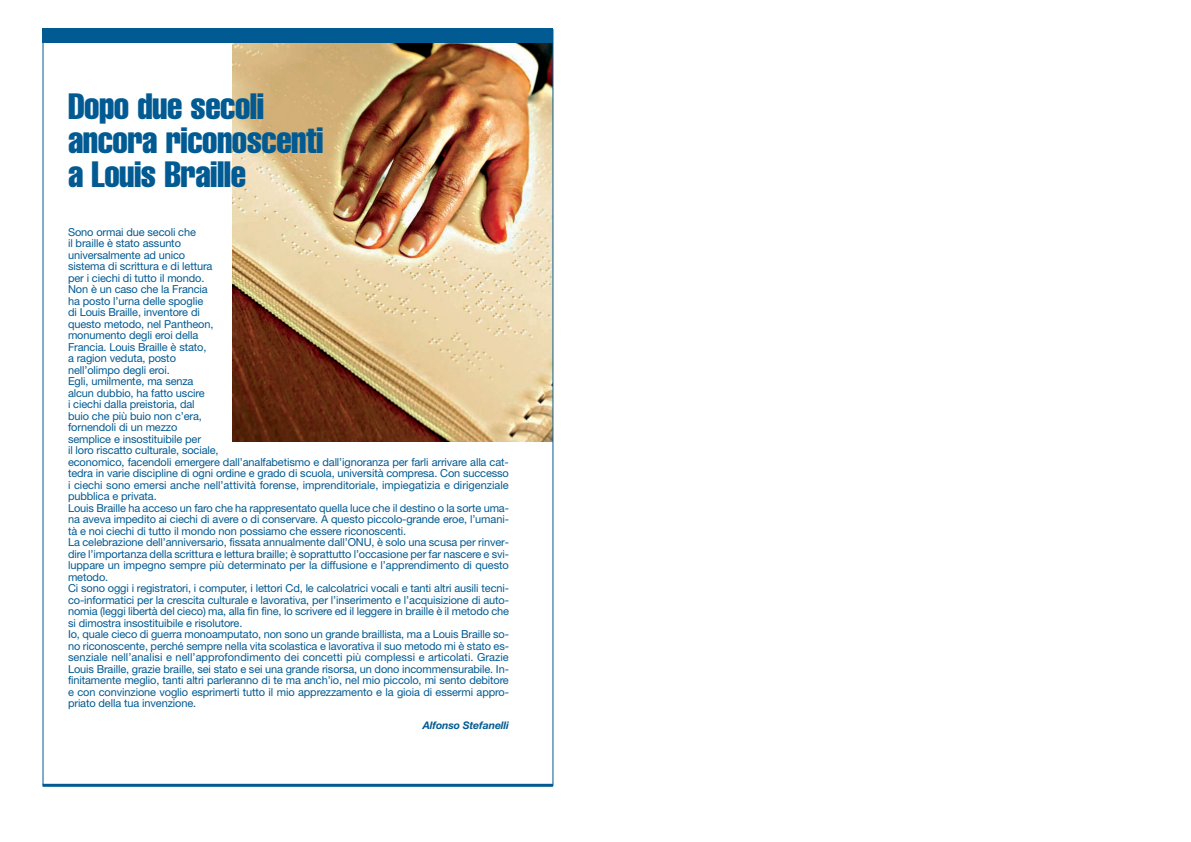
<style>
.page{position:relative;width:1191px;height:842px;background:#fff}
.page>*{position:absolute;margin:0;border:0;box-sizing:border-box;transform-origin:0 0}
.t1{font:extra-condensed 36px/34px "Helvetica";letter-spacing:-.015em;color:#015a92}
.t2{font:11px/11.5px "Helvetica Neue";letter-spacing:-.01em;color:#015a92}
.t3{font:italic 700 10.5px "Helvetica Neue";letter-spacing:-.01em;color:#015a92}
</style>
<div class="page">
<img style="left:233px;top:43px;width:320px;height:399px">
<div style="left:43px;top:28px;width:510px;height:15px;background:#015a92"></div>
<hr style="left:43px;top:784px;width:510px;height:3px;background:#015a92">
<hr style="left:43px;top:28px;width:1px;height:757px;background:#015a92">
<hr style="left:553px;top:29px;width:1px;height:757px;background:#015a92">
<h1 class="t1" style="left:68px;top:91px;width:257px">Dopo due secoli ancora riconoscenti a Louis Braille</h1>
<p class="t2" style="left:68px;top:227px;width:442px">Sono ormai due secoli che<br>il braille è stato assunto<br>universalmente ad unico<br>sistema di scrittura e di lettura<br>per i ciechi di tutto il mondo.<br>Non è un caso che la Francia<br>ha posto l’urna delle spoglie<br>di Louis Braille, inventore di<br>questo metodo, nel Pantheon,<br>monumento degli eroi della<br>Francia. Louis Braille è stato,<br>a ragion veduta, posto<br>nell’olimpo degli eroi.<br>Egli, umilmente, ma senza<br>alcun dubbio, ha fatto uscire<br>i ciechi dalla preistoria, dal<br>buio che più buio non c’era,<br>fornendoli di un mezzo<br>semplice e insostituibile per<br>il loro riscatto culturale, sociale,<br>economico, facendoli emergere dall’analfabetismo e dall’ignoranza per farli arrivare alla cat&shy;tedra in varie discipline di ogni ordine e grado di scuola, università compresa. Con successo i ciechi sono emersi anche nell’attività forense, imprenditoriale, impiegatizia e dirigenziale pubblica e privata.<br>Louis Braille ha acceso un faro che ha rappresentato quella luce che il destino o la sorte uma&shy;na aveva impedito ai ciechi di avere o di conservare. A questo piccolo-grande eroe, l’umani&shy;tà e noi ciechi di tutto il mondo non possiamo che essere riconoscenti.<br>La celebrazione dell’anniversario, fissata annualmente dall’ONU, è solo una scusa per rinver&shy;dire l’importanza della scrittura e lettura braille; è soprattutto l’occasione per far nascere e svi&shy;luppare un impegno sempre più determinato per la diffusione e l’apprendimento di questo metodo.<br>Ci sono oggi i registratori, i computer, i lettori Cd, le calcolatrici vocali e tanti altri ausili tecni&shy;co-informatici per la crescita culturale e lavorativa, per l’inserimento e l’acquisizione di auto&shy;nomia (leggi libertà del cieco) ma, alla fin fine, lo scrivere ed il leggere in braille è il metodo che si dimostra insostituibile e risolutore.<br>Io, quale cieco di guerra monoamputato, non sono un grande braillista, ma a Louis Braille so&shy;no riconoscente, perché sempre nella vita scolastica e lavorativa il suo metodo mi è stato es&shy;senziale nell’analisi e nell’approfondimento dei concetti più complessi e articolati. Grazie Louis Braille, grazie braille, sei stato e sei una grande risorsa, un dono incommensurabile. In&shy;finitamente meglio, tanti altri parleranno di te ma anch’io, nel mio piccolo, mi sento debitore e con convinzione voglio esprimerti tutto il mio apprezzamento e la gioia di essermi appro&shy;priato della tua invenzione.</p>
<p class="t3" style="left:423px;top:722px;width:87px">Alfonso Stefanelli</p>
</div>
